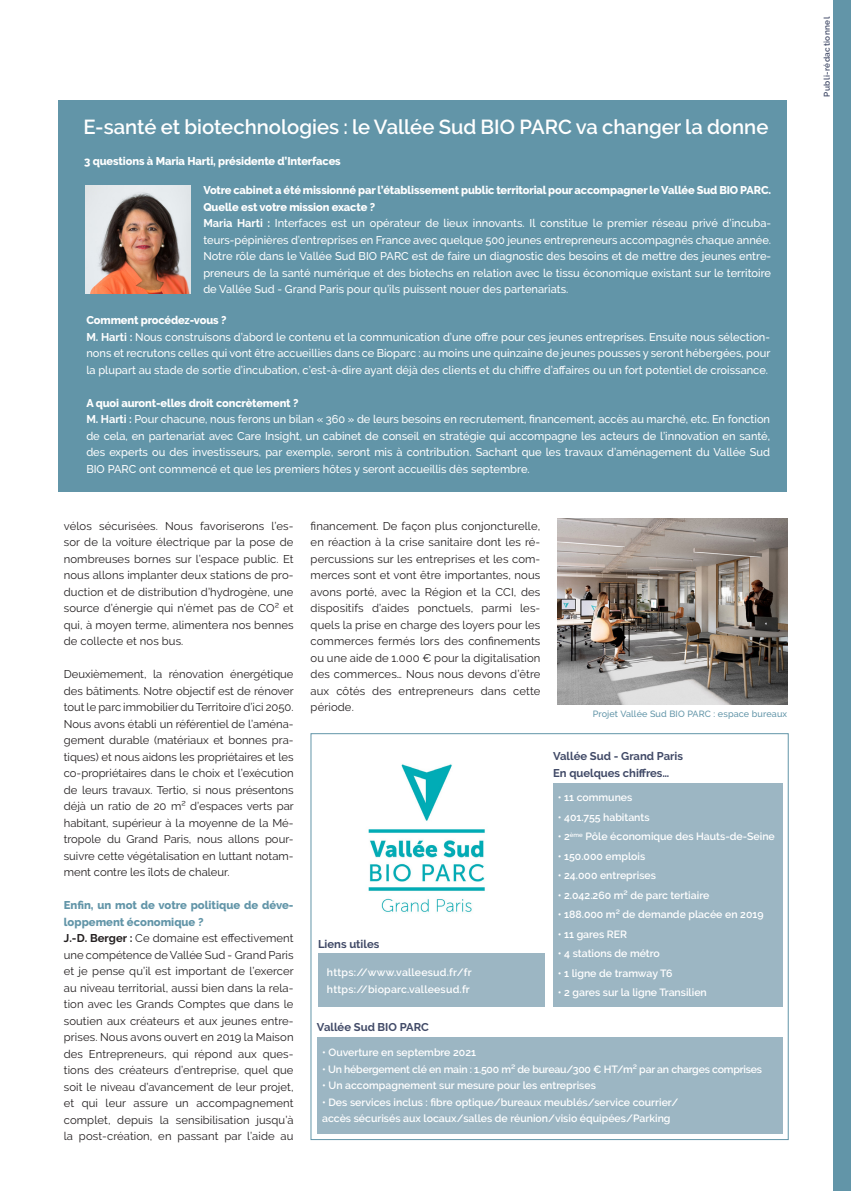
<style>
.page{position:relative;width:851px;height:1191px;background:#fff}
.page>*{position:absolute;margin:0;border:0;box-sizing:border-box;transform-origin:0 0}
.Réponse_bleue{font:600 20.25px "Raleway";color:#fff}
.Réponses{font:11.25px/16.5px "Raleway";letter-spacing:.01em;color:#231f20;text-align:justify}
.Réponses-2{font:500 11.25px/16.5px "Raleway";color:#fff;text-align:justify}
.Réponses-3{font:800 11.25px/16.5px "Raleway";letter-spacing:-.01em;color:#fff}
.Réponses-4{font:700 11.25px/16.5px "Raleway";color:#414a67}
.Réponse_bleue-2{font:800 11.25px/16.5px "Raleway";color:#6295a8}
.Réponses-5{font:600 10.5px/16.5px "Raleway";color:#fff}
.Réponses-6{font:600 10.5px "Raleway";letter-spacing:-.02em;color:#fff}
.Réponses-7{font:600 10.5px "Raleway";letter-spacing:.02em;color:#fff}
.t1{font:500 9px "Raleway";letter-spacing:.015em;color:#6295a8}
.t2{font:600 8.25px "Raleway";letter-spacing:.05em;color:#414a67}
.s1{font-weight:700}
</style>
<div class="page">
<div style="left:833px;top:0;width:17px;height:1191px;background:#6295a8"></div>
<div style="left:553px;top:783px;width:229px;height:224px;background:#9cb6c3"></div>
<div style="left:318px;top:954px;width:226px;height:53px;background:#9cb6c3"></div>
<div style="left:317px;top:1037px;width:465px;height:96px;background:#9cb6c3"></div>
<img style="left:368px;top:764px;width:117px;height:148px">
<img style="left:557px;top:519px;width:230px;height:185px">
<div style="left:59px;top:100px;width:728px;height:392px;background:#6295a8"></div>
<img style="left:85px;top:185px;width:105px;height:108px">
<p class="Réponse_bleue" style="left:83px;top:115px;width:686px">E-santé et biotechnologies : le Vallée Sud BIO PARC va changer la donne</p>
<p class="Réponses-3" style="left:84px;top:152px;width:258px">3 questions à Maria Harti, présidente d’Interfaces</p>
<p class="Réponses-3" style="left:203px;top:182px;width:569px">Votre cabinet a été missionné par l’établissement public territorial pour accompagner le Vallée Sud BIO PARC.<br>Quelle est votre mission exacte ?</p>
<p class="Réponses-2" style="left:203px;top:215px;width:569px"><span class="s1">Maria Harti :</span> Interfaces est un opérateur de lieux innovants. Il constitue le premier réseau privé d’incuba&shy;teurs-pépinières d’entreprises en France avec quelque 500 jeunes entrepreneurs accompagnés chaque année.<br>Notre rôle dans le Vallée Sud BIO PARC est de faire un diagnostic des besoins et de mettre des jeunes entre&shy;preneurs de la santé numérique et des biotechs en relation avec le tissu économique existant sur le territoire de Vallée Sud - Grand Paris pour qu’ils puissent nouer des partenariats.</p>
<p class="Réponses-3" style="left:86px;top:312px;width:142px">Comment procédez-vous ?</p>
<p class="Réponses-2" style="left:86px;top:328px;width:685px"><span class="s1">M. Harti :</span> Nous construisons d’abord le contenu et la communication d’une offre pour ces jeunes entreprises. Ensuite nous sélection&shy;nons et recrutons celles qui vont être accueillies dans ce Bioparc : au moins une quinzaine de jeunes pousses y seront hébergées, pour la plupart au stade de sortie d’incubation, c’est-à-dire ayant déjà des clients et du chiffre d’affaires ou un fort potentiel de croissance.</p>
<p class="Réponses-3" style="left:86px;top:395px;width:213px">A quoi auront-elles droit concrètement ?</p>
<p class="Réponses-2" style="left:86px;top:411px;width:685px"><span class="s1">M. Harti :</span> Pour chacune, nous ferons un bilan « 360 » de leurs besoins en recrutement, financement, accès au marché, etc. En fonction de cela, en partenariat avec Care Insight, un cabinet de conseil en stratégie qui accompagne les acteurs de l’innovation en santé, des experts ou des investisseurs, par exemple, seront mis à contribution. Sachant que les travaux d’aménagement du Vallée Sud BIO PARC ont commencé et que les premiers hôtes y seront accueillis dès septembre.</p>
<p class="Réponses" style="left:64px;top:517px;width:231px">vélos sécurisées. Nous favoriserons l’es&shy;sor de la voiture électrique par la pose de nombreuses bornes sur l’espace public. Et nous allons implanter deux stations de pro&shy;duction et de distribution d’hydrogène, une source d’énergie qui n’émet pas de CO² et qui, à moyen terme, alimentera nos bennes de collecte et nos bus.</p>
<p class="Réponses" style="left:64px;top:666px;width:231px">Deuxièmement, la rénovation énergétique des bâtiments. Notre objectif est de rénover tout le parc immobilier du Territoire d’ici 2050.<br>Nous avons établi un référentiel de l’aména&shy;gement durable (matériaux et bonnes pra&shy;tiques) et nous aidons les propriétaires et les co-propriétaires dans le choix et l’exécution de leurs travaux. Tertio, si nous présentons déjà un ratio de 20 m² d’espaces verts par habitant, supérieur à la moyenne de la Mé&shy;tropole du Grand Paris, nous allons pour&shy;suivre cette végétalisation en luttant notam&shy;ment contre les îlots de chaleur.</p>
<p class="Réponse_bleue-2" style="left:64px;top:897px;width:231px">Enfin, un mot de votre politique de déve&shy;loppement économique ?</p>
<p class="Réponses" style="left:64px;top:930px;width:231px"><span class="s1">J.-D. Berger :</span> Ce domaine est effectivement une compétence de Vallée Sud - Grand Paris et je pense qu’il est important de l’exercer au niveau territorial, aussi bien dans la rela&shy;tion avec les Grands Comptes que dans le soutien aux créateurs et aux jeunes entre&shy;prises. Nous avons ouvert en 2019 la Maison des Entrepreneurs, qui répond aux ques&shy;tions des créateurs d’entreprise, quel que soit le niveau d’avancement de leur projet, et qui leur assure un accompagnement complet, depuis la sensibilisation jusqu’à la post-création, en passant par l’aide au</p>
<p class="Réponses" style="left:310px;top:517px;width:231px">financement. De façon plus conjoncturelle, en réaction à la crise sanitaire dont les ré&shy;percussions sur les entreprises et les com&shy;merces sont et vont être importantes, nous avons porté, avec la Région et la CCI, des dispositifs d’aides ponctuels, parmi les&shy;quels la prise en charge des loyers pour les commerces fermés lors des confinements ou une aide de 1.000 € pour la digitalisation des commerces… Nous nous devons d’être aux côtés des entrepreneurs dans cette période.</p>
<p class="t1" style="left:592px;top:708px;width:196px">Projet Vallée Sud BIO PARC : espace bureaux</p>
<p class="Réponses-4" style="left:318px;top:936px;width:63px">Liens utiles</p>
<p class="Réponses-7" style="left:327px;top:966px;width:146px">https://www.valleesud.fr/fr</p>
<p class="Réponses-7" style="left:327px;top:983px;width:144px">https://bioparc.valleesud.fr</p>
<p class="Réponses-4" style="left:317px;top:1019px;width:113px">Vallée Sud BIO PARC</p>
<p class="Réponses-4" style="left:553px;top:748px;width:131px">Vallée Sud - Grand Paris<br>En quelques chiffres…</p>
<p class="Réponses-5" style="left:557px;top:789px;width:76px">• 11 communes</p>
<p class="Réponses-5" style="left:557px;top:808px;width:93px">• 401.755 habitants</p>
<p class="Réponses-5" style="left:557px;top:828px;width:218px">• 2<sup>ème</sup> Pôle économique des Hauts-de-Seine</p>
<p class="Réponses-5" style="left:557px;top:847px;width:89px">• 150.000 emplois</p>
<p class="Réponses-5" style="left:557px;top:867px;width:100px">• 24.000 entreprises</p>
<p class="Réponses-5" style="left:557px;top:886px;width:153px">• 2.042.260 m² de parc tertiaire</p>
<p class="Réponses-5" style="left:557px;top:906px;width:207px">• 188.000 m² de demande placée en 2019</p>
<p class="Réponses-5" style="left:557px;top:925px;width:71px">• 11 gares RER</p>
<p class="Réponses-5" style="left:557px;top:945px;width:103px">• 4 stations de métro</p>
<p class="Réponses-5" style="left:557px;top:964px;width:116px">• 1 ligne de tramway T6</p>
<p class="Réponses-5" style="left:557px;top:984px;width:150px">• 2 gares sur la ligne Transilien</p>
<p class="Réponses-5" style="left:322px;top:1044px;width:155px">• Ouverture en septembre 2021</p>
<p class="Réponses-6" style="left:322px;top:1063px;width:441px">• Un hébergement clé en main : 1.500 m² de bureau/300 € HT/m² par an charges comprises</p>
<p class="Réponses-5" style="left:322px;top:1077px;width:275px">• Un accompagnement sur mesure pour les entreprises</p>
<p class="Réponses-5" style="left:322px;top:1094px;width:357px">• Des services inclus : fibre optique/bureaux meublés/service courrier/ accès sécurisés aux locaux/salles de réunion/visio équipées/Parking</p>
<p class="t2" style="left:821px;top:97px;width:81px;rotate:-90deg">Publi-rédactionnel</p>
</div>
